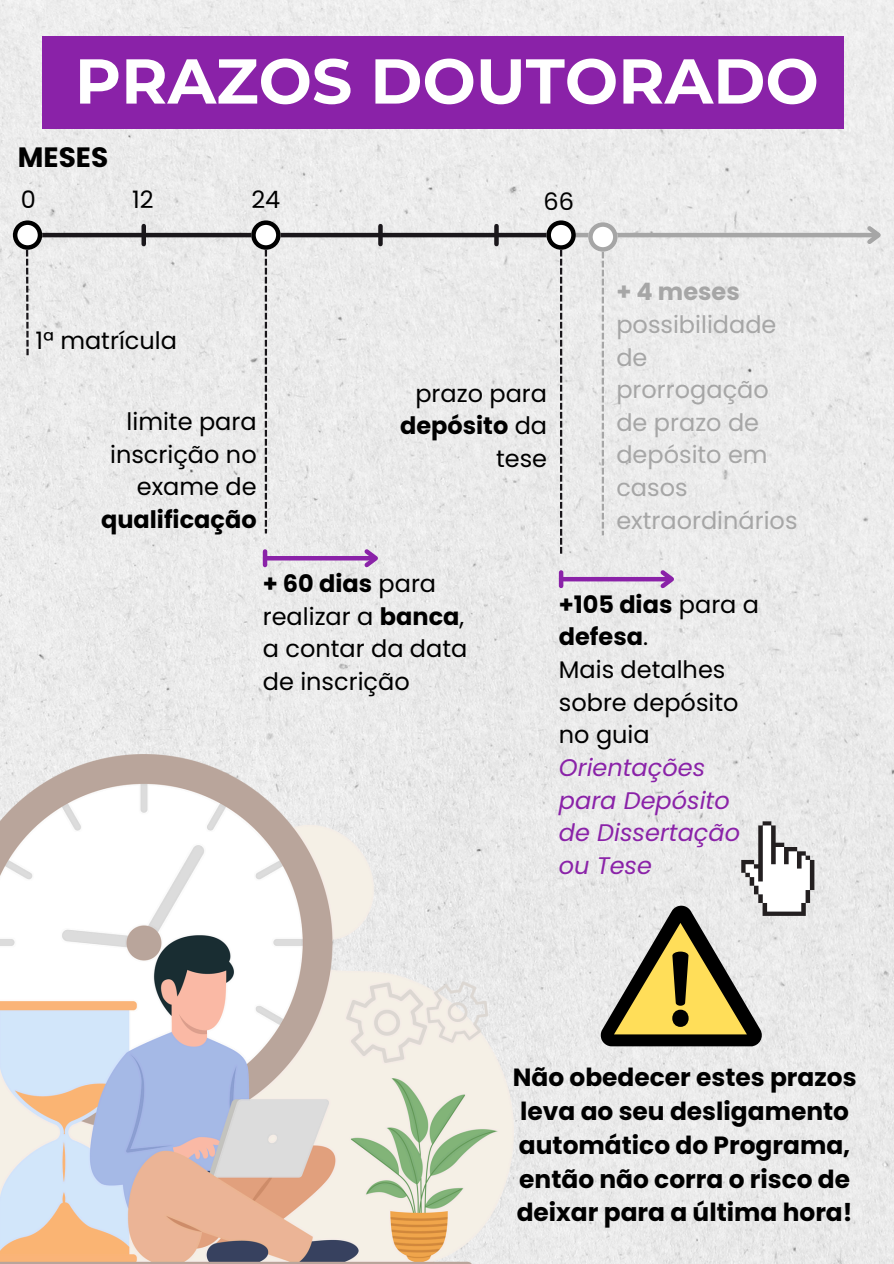
<style>
.page{position:relative;width:894px;height:1264px;background:#fff}
.page>*{position:absolute;margin:0;border:0;box-sizing:border-box;transform-origin:0 0}
.t1{font:700 63.15px "Montserrat";color:#fff}
.t2{font:700 27.9px "Poppins";color:#000}
.t3{font:700 24.9px/33.8px "Poppins";color:#000}
.t4{font:24px/32.7px "Poppins";color:#000;text-align:right}
.t5{font:italic 24px/32.7px "Poppins";color:#8a22a8}
.t6{font:24px/32.7px "Poppins";color:#a6a6a6}
.t7{font:700 24px/32.7px "Poppins";color:#000}
.t8{font:700 24px "Poppins";color:#a6a6a6}
.s1{font-weight:700}
.s2{font-weight:400}
.s3{font-style:normal;color:#000}
</style>
<div class="page">
<div style="left:0;top:0;width:893px;height:1263px;background:#ebebeb"></div>
<hr style="left:575px;top:233px;width:303px;height:4px;background:#a6a6a6">
<svg style="left:862px;top:222px;width:23px;height:26px"></svg>
<hr style="left:25px;top:233px;width:548px;height:4px;background:#1a171b">
<svg style="left:251px;top:220px;width:29px;height:313px"></svg>
<svg style="left:13px;top:220px;width:29px;height:135px"></svg>
<svg style="left:378px;top:226px;width:4px;height:18px"></svg>
<div style="left:141px;top:226px;width:5px;height:18px;background:#1a171b"></div>
<hr style="left:267px;top:556px;width:107px;height:4px;background:#8a22a8">
<svg style="left:360px;top:545px;width:23px;height:26px"></svg>
<hr style="left:263px;top:551px;width:4px;height:14px;background:#8a22a8">
<svg style="left:546px;top:220px;width:35px;height:333px"></svg>
<svg style="left:494px;top:226px;width:4px;height:18px"></svg>
<hr style="left:563px;top:577px;width:107px;height:4px;background:#8a22a8">
<svg style="left:656px;top:566px;width:23px;height:26px"></svg>
<div style="left:558px;top:572px;width:5px;height:14px;background:#8a22a8"></div>
<svg style="left:600px;top:821px;width:214px;height:225px;background:#c7c2b0"></svg>
<svg style="left:588px;top:222px;width:29px;height:313px"></svg>
<img style="left:0;top:755px;width:513px;height:508px">
<div style="left:42px;top:36px;width:801px;height:92px;background:#8a22a8"></div>
<p class="t1" style="left:75px;top:42px;width:745px">PRAZOS DOUTORADO</p>
<p class="t2" style="left:18px;top:138px;width:92px">MESES</p>
<p class="t4" style="left:21px;top:183px;width:17px">0</p>
<p class="t4" style="left:251px;top:183px;width:30px">24</p>
<p class="t4" style="left:132px;top:183px;width:23px">12</p>
<p class="t4" style="left:35px;top:324px;width:143px">1ª matrícula</p>
<p class="t4" style="left:101px;top:405px;width:157px">limite para inscrição no exame de <span class="s1">qualificação</span></p>
<p class="t4" style="left:543px;top:185px;width:32px">66</p>
<p class="t4" style="left:400px;top:377px;width:149px">prazo para <span class="s1">depósito</span> da tese</p>
<p class="t8" style="left:616px;top:275px;width:125px">+ 4 meses</p>
<p class="t6" style="left:616px;top:308px;width:183px">possibilidade de prorrogação de prazo de depósito em casos extraordinários</p>
<p class="t4" style="left:263px;top:567px;width:206px;text-align:left"><span class="s1">+ 60 dias</span> para realizar a <span class="s1">banca</span>, a contar da data de inscrição</p>
<h1 class="t7" style="left:558px;top:588px;width:202px">+105 dias <span class="s2">para a </span>defesa<span class="s2">.</span></h1>
<h2 class="t5" style="left:558px;top:653px;width:183px"><span class="s3">Mais detalhes sobre depósito no guia<br></span>Orientações para Depósito de Dissertação ou Tese</h2>
<p class="t3" style="left:512px;top:1060px;width:345px">Não obedecer estes prazos leva ao seu desligamento automático do Programa, então não corra o risco de deixar para a última hora!</p>
</div>
